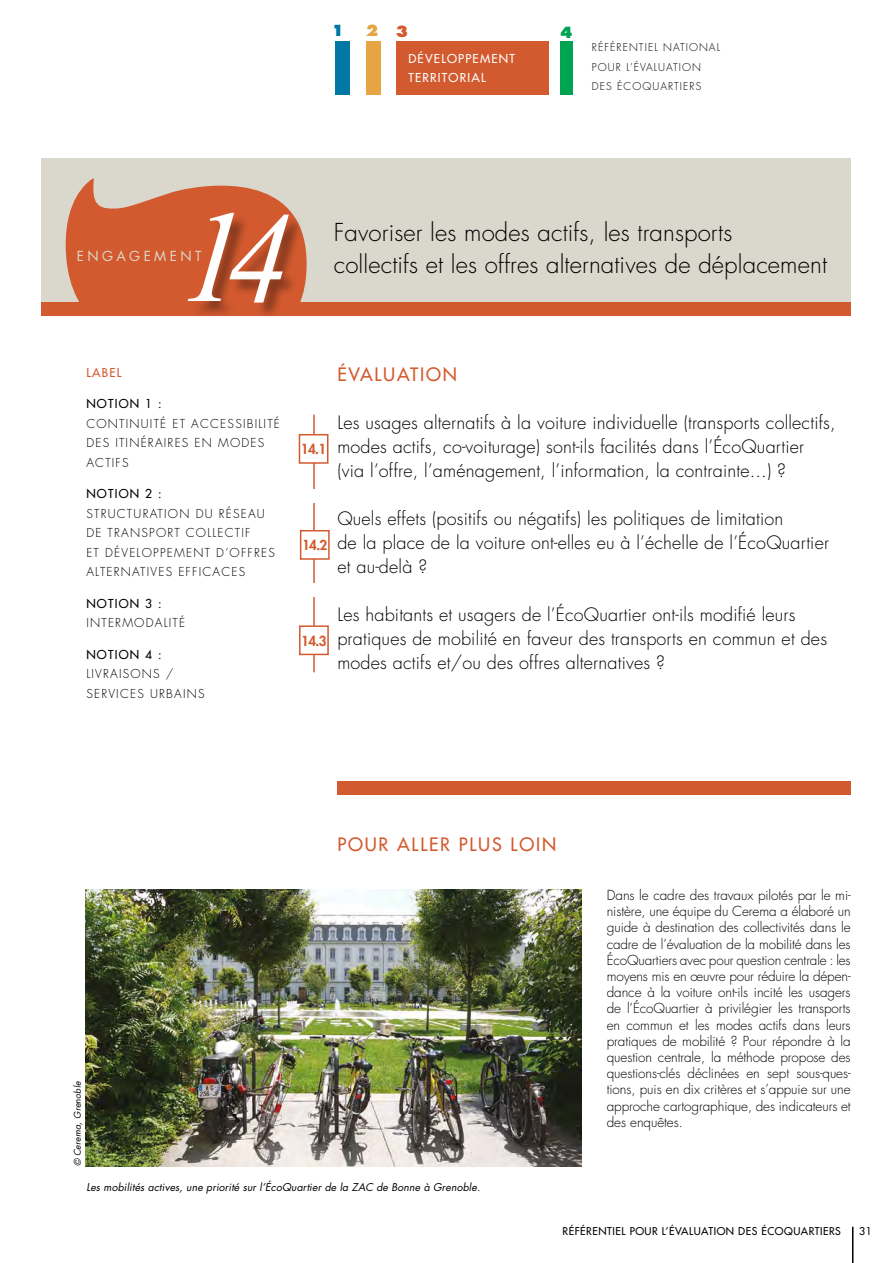
<style>
.page{position:relative;width:893px;height:1263px;background:#fff}
.page>*{position:absolute;margin:0;border:0;box-sizing:border-box;transform-origin:0 0}
.t1{font:italic 130.5px "Times New Roman";color:#fff}
.t2{font:300 24px/31.5px "Futura";letter-spacing:.005em;color:#000}
.t3{font:300 18px/24px "Futura";letter-spacing:.01em;color:#000}
.t4{font:18px "Futura";letter-spacing:.1em;color:#d35a2f}
.t5{font:800 15px "Futura";color:#e6a444}
.t6{font:800 15px "Futura";color:#0078a4}
.t7{font:800 15px "Futura";color:#00a352}
.t8{font:300 13.5px/16.2px "Futura";letter-spacing:-.005em;color:#000;text-align:justify}
.t9{font:800 13.5px "Futura";color:#d35a2f}
.t10{font:13.5px "Futura";letter-spacing:.25em;color:#dad8cc}
.t11{font:300 12px/19.5px "Futura";letter-spacing:.1em;color:#000}
.t12{font:12px "Futura";letter-spacing:.1em;color:#000}
.t13{font:12px/19.5px "Futura";letter-spacing:.1em;color:#fff}
.t14{font:12px "Futura";letter-spacing:.1em;color:#d35a2f}
.t15{font:italic 10.5px "Futura";letter-spacing:.01em;color:#000}
.t16{font:300 10.5px/19.5px "Futura";letter-spacing:.1em;color:#000}
.t17{font:10.5px "Futura";letter-spacing:.05em;color:#000}
.t18{font:italic 9px "Futura";color:#000}
.s1{color:#d35a2f}
</style>
<div class="page">
<div style="left:366px;top:41px;width:14px;height:54px;background:#e6a444"></div>
<div style="left:396px;top:41px;width:152px;height:54px;background:#d35a2f"></div>
<div style="left:560px;top:41px;width:13px;height:54px;background:#00a352"></div>
<div style="left:335px;top:41px;width:14px;height:54px;background:#0078a4"></div>
<div style="left:41px;top:158px;width:810px;height:151px;background:#dad8cc"></div>
<div style="left:41px;top:302px;width:810px;height:14px;background:#d35a2f"></div>
<div style="left:337px;top:781px;width:514px;height:13px;background:#d35a2f"></div>
<svg style="left:65px;top:178px;width:242px;height:124px;fill:#d35a2f"></svg>
<div style="left:189px;top:214px;width:116px;height:105px;background:#000;opacity:.38"></div>
<hr style="left:852px;top:1227px;width:1px;height:36px;background:#000">
<hr style="left:313px;top:415px;width:2px;height:257px;background:#d35a2f">
<div style="left:299px;top:435px;width:29px;height:28px;background:#fff"></div>
<div style="left:299px;top:434px;width:29px;height:30px;border:2px solid #d35a2f"></div>
<div style="left:300px;top:626px;width:28px;height:28px;background:#fff"></div>
<div style="left:299px;top:625px;width:30px;height:30px;border:2px solid #d35a2f"></div>
<div style="left:300px;top:490px;width:30px;height:13px;background:#fff"></div>
<div style="left:300px;top:583px;width:30px;height:14px;background:#fff"></div>
<div style="left:301px;top:531px;width:28px;height:28px;background:#fff"></div>
<div style="left:300px;top:530px;width:30px;height:30px;border:2px solid #d35a2f"></div>
<img style="left:86px;top:890px;width:495px;height:276px">
<p class="t6" style="left:332px;top:21px;width:14px">1</p>
<p class="t5" style="left:366px;top:21px;width:44px">2 <span class="s1">3</span></p>
<p class="t7" style="left:560px;top:23px;width:14px">4</p>
<p class="t13" style="left:408px;top:48px;width:108px">DÉVELOPPEMENT<br>TERRITORIAL</p>
<p class="t16" style="left:592px;top:38px;width:130px">RÉFÉRENTIEL NATIONAL<br>POUR L’ÉVALUATION<br>DES ÉCOQUARTIERS</p>
<h1 class="t1" style="left:180px;top:167px;width:112px">14</h1>
<h2 class="t2" style="left:334px;top:217px;width:495px">Favoriser les modes actifs, les transports<br>collectifs et les offres alternatives de déplacement</h2>
<p class="t10" style="left:77px;top:248px;width:126px">ENGAGEMENT</p>
<p class="t14" style="left:86px;top:365px;width:37px">LABEL</p>
<p class="t12" style="left:86px;top:396px;width:77px">NOTION 1 :</p>
<p class="t11" style="left:86px;top:414px;width:195px">CONTINUITÉ ET ACCESSIBILITÉ<br>DES ITINÉRAIRES EN MODES<br>ACTIFS</p>
<p class="t12" style="left:86px;top:486px;width:77px">NOTION 2 :</p>
<p class="t11" style="left:86px;top:504px;width:190px">STRUCTURATION DU RÉSEAU<br>DE TRANSPORT COLLECTIF<br>ET DÉVELOPPEMENT D’OFFRES<br>ALTERNATIVES EFFICACES</p>
<p class="t12" style="left:86px;top:596px;width:77px">NOTION 3 :</p>
<p class="t11" style="left:86px;top:613px;width:100px">INTERMODALITÉ</p>
<p class="t12" style="left:86px;top:647px;width:77px">NOTION 4 :</p>
<p class="t11" style="left:86px;top:664px;width:120px">LIVRAISONS /<br>SERVICES URBAINS</p>
<p class="t9" style="left:301px;top:441px;width:27px">14.1</p>
<p class="t9" style="left:302px;top:537px;width:27px">14.2</p>
<p class="t9" style="left:301px;top:632px;width:27px">14.3</p>
<h3 class="t4" style="left:337px;top:363px;width:121px">ÉVALUATION</h3>
<h3 class="t3" style="left:337px;top:411px;width:500px">Les usages alternatifs à la voiture individuelle (transports collectifs, modes actifs, co-voiturage) sont-ils facilités dans l’ÉcoQuartier<br>(via l’offre, l’aménagement, l’information, la contrainte...) ?</h3>
<h3 class="t3" style="left:337px;top:507px;width:493px">Quels effets (positifs ou négatifs) les politiques de limitation<br>de la place de la voiture ont-elles eu à l’échelle de l’ÉcoQuartier et au-delà ?</h3>
<h3 class="t3" style="left:337px;top:603px;width:491px">Les habitants et usagers de l’ÉcoQuartier ont-ils modifié leurs pratiques de mobilité en faveur des transports en commun et des modes actifs et/ou des offres alternatives ?</h3>
<p class="t18" style="left:72px;top:1166px;width:87px;rotate:-90deg">© Cerema, Grenoble</p>
<h3 class="t4" style="left:337px;top:833px;width:220px">POUR ALLER PLUS LOIN</h3>
<p class="t8" style="left:607px;top:887px;width:245px">Dans le cadre des travaux pilotés par le mi&shy;nistère, une équipe du Cerema a élaboré un guide à destination des collectivités dans le cadre de l’évaluation de la mobilité dans les ÉcoQuartiers avec pour question centrale : les moyens mis en œuvre pour réduire la dépen&shy;dance à la voiture ont-ils incité les usagers de l’ÉcoQuartier à privilégier les transports en commun et les modes actifs dans leurs pratiques de mobilité ? Pour répondre à la question centrale, la méthode propose des questions-clés déclinées en sept sous-ques&shy;tions, puis en dix critères et s’appuie sur une approche cartographique, des indicateurs et des enquêtes.</p>
<p class="t15" style="left:86px;top:1180px;width:395px">Les mobilités actives, une priorité sur l’ÉcoQuartier de la ZAC de Bonne à Grenoble.</p>
<p class="t17" style="left:563px;top:1224px;width:280px">RÉFÉRENTIEL POUR L’ÉVALUATION DES ÉCOQUARTIERS</p>
<p class="t17" style="left:859px;top:1224px;width:14px">31</p>
</div>
